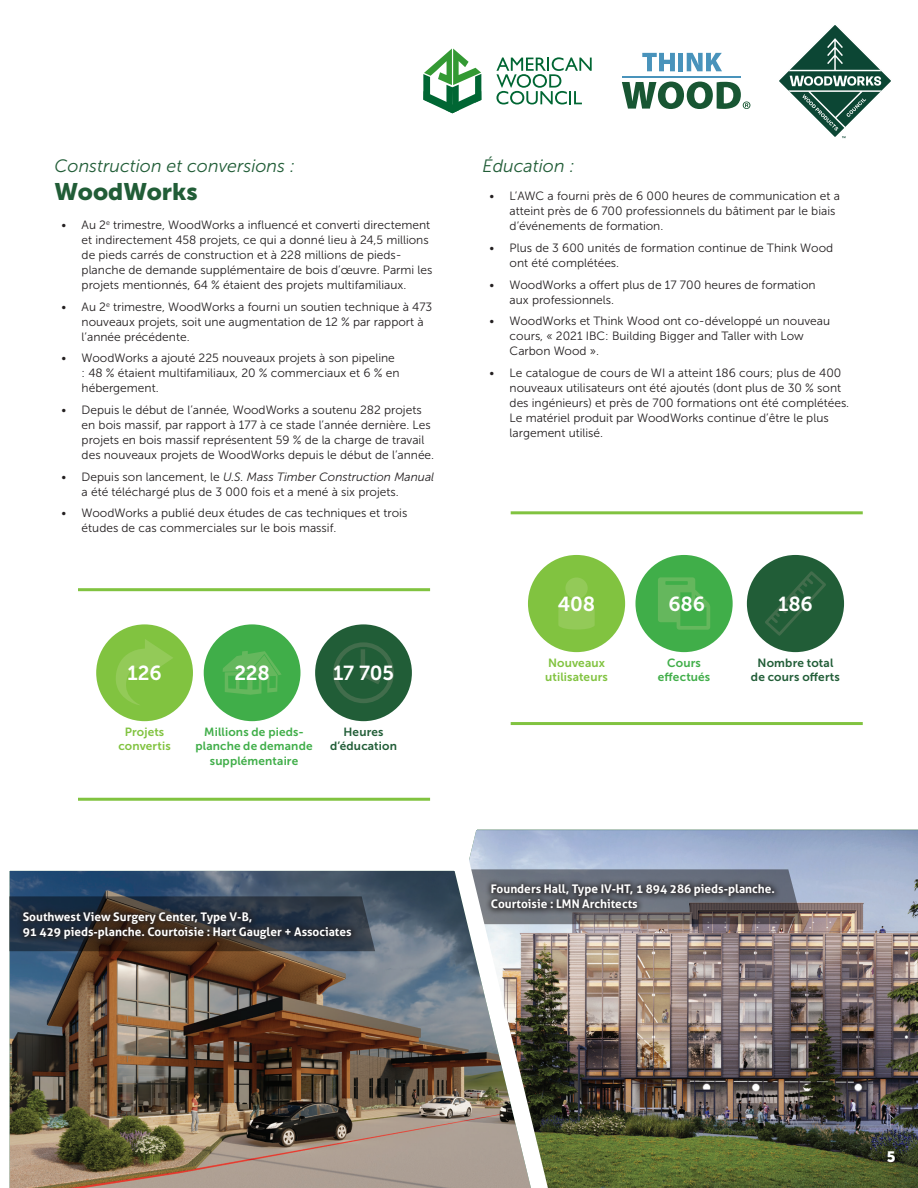
<style>
.page{position:relative;width:918px;height:1188px;background:#fff}
.page>*{position:absolute;margin:0;border:0;box-sizing:border-box;transform-origin:0 0}
.Section_Title{font:23.85px "Museo Sans 900";color:#215d37}
.Body_Copy{font:20.25px "Museo Sans 700";letter-spacing:-.005em;color:#fff}
.Section_Title-2{font:italic 17.85px "Museo Sans 300";color:#215d37}
.t1{font:15px "Museo Sans 900";color:#fff}
.t2{font:12px/15px "Museo Sans 300";color:#231f20}
.t3{font:700 11.85px/14.9px "Aller";color:#fff}
.Body_Copy-2{font:11.85px/14.1px "Museo Sans 700";letter-spacing:.015em;color:#40ae49;text-align:center}
.Body_Copy-3{font:11.85px/14.1px "Museo Sans 700";letter-spacing:.015em;color:#215d37;text-align:center}
.Body_Copy-4{font:11.85px/14.1px "Museo Sans 700";letter-spacing:.01em;color:#81c340;text-align:center}
.s1{font-style:italic}
</style>
<div class="page">
<img style="left:472px;top:829px;width:446px;height:359px">
<svg style="left:585px;top:869px;width:218px;height:55px;background:#6c6b72"></svg>
<div style="left:484px;top:878px;width:297px;height:37px;background:#231f20;opacity:.75"></div>
<img style="left:375px;top:846px;width:210px;height:342px">
<img style="left:9px;top:870px;width:366px;height:318px">
<div style="left:16px;top:905px;width:342px;height:41px;background:#231f20;opacity:.75"></div>
<hr style="left:622px;top:76px;width:119px;height:1px;background:#4993bb">
<svg style="left:642px;top:53px;width:33px;height:18px"></svg>
<div style="left:678px;top:53px;width:5px;height:18px;background:#4993bb"></div>
<svg style="left:687px;top:53px;width:35px;height:18px"></svg>
<svg style="left:622px;top:82px;width:128px;height:27px"></svg>
<svg style="left:496px;top:57px;width:96px;height:47px"></svg>
<svg style="left:423px;top:49px;width:58px;height:64px"></svg>
<svg style="left:779px;top:25px;width:112px;height:113px"></svg>
<hr style="left:78px;top:798px;width:352px;height:3px;background:#81c340">
<hr style="left:78px;top:588px;width:352px;height:3px;background:#81c340">
<div style="left:315px;top:624px;width:97px;height:97px;background:#215d37;border-radius:50%"></div>
<div style="left:96px;top:624px;width:97px;height:97px;background:#81c340;border-radius:50%"></div>
<div style="left:204px;top:624px;width:97px;height:97px;background:#40ae49;border-radius:50%"></div>
<div style="left:333px;top:642px;width:61px;height:61px;border:4px solid #426d4c;border-radius:50%"></div>
<svg style="left:357px;top:645px;width:28px;height:39px"></svg>
<svg style="left:116px;top:639px;width:57px;height:66px"></svg>
<svg style="left:223px;top:651px;width:58px;height:44px"></svg>
<div style="left:747px;top:555px;width:97px;height:97px;background:#215d37;border-radius:50%"></div>
<svg style="left:765px;top:571px;width:61px;height:65px"></svg>
<div style="left:528px;top:555px;width:97px;height:97px;background:#81c340;border-radius:50%"></div>
<div style="left:635px;top:555px;width:98px;height:97px;background:#40ae49;border-radius:50%"></div>
<svg style="left:658px;top:577px;width:52px;height:53px"></svg>
<div style="left:565px;top:578px;width:23px;height:21px;background:#93ca58;border-radius:50%"></div>
<svg style="left:558px;top:600px;width:37px;height:30px"></svg>
<hr style="left:511px;top:722px;width:352px;height:3px;background:#81c340">
<hr style="left:511px;top:511px;width:352px;height:3px;background:#81c340">
<p class="Section_Title-2" style="left:55px;top:156px;width:242px">Construction et conversions :</p>
<p class="Section_Title" style="left:55px;top:179px;width:144px">WoodWorks</p>
<p class="t2" style="left:82px;top:217px;width:352px;text-indent:-20px">• Au 2<sup>e</sup> trimestre, WoodWorks a influencé et converti directement et indirectement 458 projets, ce qui a donné lieu à 24,5 millions de pieds carrés de construction et à 228 millions de pieds&shy;planche de demande supplémentaire de bois d’œuvre. Parmi les projets mentionnés, 64 % étaient des projets multifamiliaux.</p>
<p class="t2" style="left:82px;top:299px;width:352px;text-indent:-20px">• Au 2<sup>e</sup> trimestre, WoodWorks a fourni un soutien technique à 473 nouveaux projets, soit une augmentation de 12 % par rapport à l’année précédente.</p>
<p class="t2" style="left:82px;top:351px;width:319px;text-indent:-20px">• WoodWorks a ajouté 225 nouveaux projets à son pipeline : 48 % étaient multifamiliaux, 20 % commerciaux et 6 % en hébergement.</p>
<p class="t2" style="left:82px;top:402px;width:354px;text-indent:-20px">• Depuis le début de l’année, WoodWorks a soutenu 282 projets en bois massif, par rapport à 177 à ce stade l’année dernière. Les projets en bois massif représentent 59 % de la charge de travail des nouveaux projets de WoodWorks depuis le début de l’année.</p>
<p class="t2" style="left:82px;top:469px;width:354px;text-indent:-20px">• Depuis son lancement, le <span class="s1">U.S. Mass Timber Construction Manual </span>a été téléchargé plus de 3 000 fois et a mené à six projets.</p>
<p class="t2" style="left:82px;top:506px;width:327px;text-indent:-20px">• WoodWorks a publié deux études de cas techniques et trois études de cas commerciales sur le bois massif.</p>
<p class="Section_Title-2" style="left:483px;top:156px;width:94px">Éducation :</p>
<p class="t2" style="left:510px;top:189px;width:332px;text-indent:-20px">• L’AWC a fourni près de 6 000 heures de communication et a atteint près de 6 700 professionnels du bâtiment par le biais d’événements de formation.</p>
<p class="t2" style="left:510px;top:240px;width:325px;text-indent:-20px">• Plus de 3 600 unités de formation continue de Think Wood ont été complétées.</p>
<p class="t2" style="left:510px;top:277px;width:308px;text-indent:-20px">• WoodWorks a offert plus de 17 700 heures de formation aux professionnels.</p>
<p class="t2" style="left:510px;top:314px;width:322px;text-indent:-20px">• WoodWorks et Think Wood ont co-développé un nouveau cours, « 2021 IBC: Building Bigger and Taller with Low<br>Carbon Wood ».</p>
<p class="t2" style="left:510px;top:366px;width:341px;text-indent:-20px">• Le catalogue de cours de WI a atteint 186 cours; plus de 400 nouveaux utilisateurs ont été ajoutés (dont plus de 30 % sont des ingénieurs) et près de 700 formations ont été complétées.<br>Le matériel produit par WoodWorks continue d’être le plus largement utilisé.</p>
<p class="Body_Copy" style="left:558px;top:593px;width:39px">408</p>
<p class="Body_Copy" style="left:668px;top:593px;width:38px">686</p>
<p class="Body_Copy" style="left:778px;top:593px;width:36px">186</p>
<p class="Body_Copy-4" style="left:545px;top:656px;width:64px;text-align:left">Nouveaux utilisateurs</p>
<p class="Body_Copy-2" style="left:658px;top:656px;width:54px">Cours effectués</p>
<p class="Body_Copy" style="left:128px;top:662px;width:36px">126</p>
<p class="Body_Copy" style="left:234px;top:662px;width:37px">228</p>
<p class="Body_Copy" style="left:333px;top:662px;width:62px">17 705</p>
<p class="Body_Copy-3" style="left:751px;top:656px;width:91px">Nombre total de cours offerts</p>
<p class="Body_Copy-4" style="left:118px;top:725px;width:54px">Projets convertis</p>
<p class="Body_Copy-2" style="left:195px;top:725px;width:119px">Millions de pieds&shy;planche de demande supplémentaire</p>
<p class="Body_Copy-3" style="left:330px;top:725px;width:68px">Heures d’éducation</p>
<p class="t3" style="left:23px;top:909px;width:330px">Southwest View Surgery Center, Type V-B,<br>91 429 pieds-planche. Courtoisie : Hart Gaugler + Associates</p>
<p class="t3" style="left:491px;top:882px;width:286px">Founders Hall, Type IV-HT, 1 894 286 pieds-planche.<br>Courtoisie : LMN Architects</p>
<p class="t1" style="left:887px;top:1148px;width:10px">5</p>
</div>
